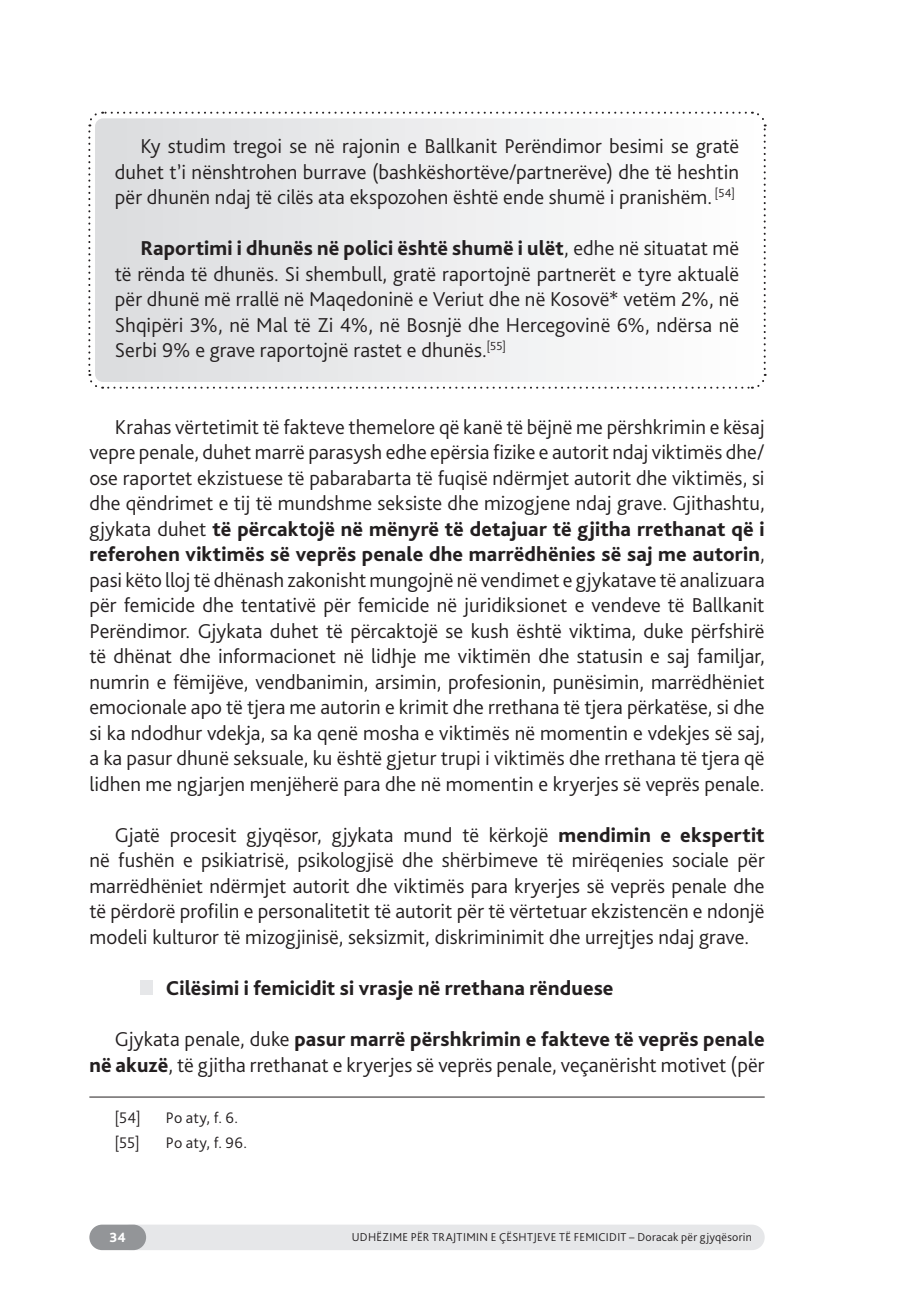
<style>
.page{position:relative;width:908px;height:1304px;background:#fff}
.page>*{position:absolute;margin:0;border:0;box-sizing:border-box;transform-origin:0 0}
.tekst{font:300 21px/25.6px "Bliss Pro";color:#231f20;text-align:justify}
.tekst-border{font:300 21px/25.6px "Bliss Pro";letter-spacing:.005em;color:#231f20;text-align:justify}
.tekst-shade-kocka{font:800 21px "Bliss Pro";letter-spacing:.005em;color:#231f20}
.fusnota{font:300 16px "Bliss Pro";letter-spacing:.01em;color:#231f20}
.t1{font:800 14px "Bliss Pro";color:#fff}
.t2{font:300 12px "Bliss Pro";letter-spacing:.025em;color:#231f20}
.s1{font-weight:800}
</style>
<div class="page">
<div style="left:118px;top:1225px;width:646px;height:25px;background:#e6e7e9;border-radius:13px"></div>
<div style="left:89px;top:1225px;width:57px;height:25px;background:#939598;border-radius:13px"></div>
<svg style="left:88px;top:111px;width:678px;height:278px"></svg>
<div style="left:140px;top:980px;width:13px;height:15px;background:#e6e7e9"></div>
<hr style="left:89px;top:1097px;width:675px;height:1px;background:#231f20">
<p class="tekst-border" style="left:115px;top:133px;width:625px;text-indent:26px">Ky studim tregoi se në rajonin e Ballkanit Perëndimor besimi se gratë duhet t’i nënshtrohen burrave (bashkëshortëve/partnerëve) dhe të heshtin për dhunën ndaj të cilës ata ekspozohen është ende shumë i pranishëm. <sup>[54]</sup></p>
<p class="tekst-border" style="left:115px;top:235px;width:625px;text-indent:26px"><span class="s1">Raportimi i dhunës në polici është shumë i ulët</span>, edhe në situatat më të rënda të dhunës. Si shembull, gratë raportojnë partnerët e tyre aktualë për dhunë më rrallë në Maqedoninë e Veriut dhe në Kosovë* vetëm 2%, në Shqipëri 3%, në Mal të Zi 4%, në Bosnjë dhe Hercegovinë 6%, ndërsa në Serbi 9% e grave raportojnë rastet e dhunës.<sup>[55]</sup></p>
<p class="tekst" style="left:89px;top:413px;width:676px;text-indent:26px">Krahas vërtetimit të fakteve themelore që kanë të bëjnë me përshkrimin e kësaj vepre penale, duhet marrë parasysh edhe epërsia fizike e autorit ndaj viktimës dhe/ ose raportet ekzistuese të pabarabarta të fuqisë ndërmjet autorit dhe viktimës, si dhe qëndrimet e tij të mundshme seksiste dhe mizogjene ndaj grave. Gjithashtu, gjykata duhet <span class="s1">të përcaktojë në mënyrë të detajuar të gjitha rrethanat që i referohen viktimës së veprës penale dhe marrëdhënies së saj me autorin</span>, pasi këto lloj të dhënash zakonisht mungojnë në vendimet e gjykatave të analizuara për femicide dhe tentativë për femicide në juridiksionet e vendeve të Ballkanit Perëndimor. Gjykata duhet të përcaktojë se kush është viktima, duke përfshirë të dhënat dhe informacionet në lidhje me viktimën dhe statusin e saj familjar, numrin e fëmijëve, vendbanimin, arsimin, profesionin, punësimin, marrëdhëniet emocionale apo të tjera me autorin e krimit dhe rrethana të tjera përkatëse, si dhe si ka ndodhur vdekja, sa ka qenë mosha e viktimës në momentin e vdekjes së saj, a ka pasur dhunë seksuale, ku është gjetur trupi i viktimës dhe rrethana të tjera që lidhen me ngjarjen menjëherë para dhe në momentin e kryerjes së veprës penale.</p>
<p class="tekst" style="left:89px;top:822px;width:676px;text-indent:26px">Gjatë procesit gjyqësor, gjykata mund të kërkojë <span class="s1">mendimin e ekspertit </span>në fushën e psikiatrisë, psikologjisë dhe shërbimeve të mirëqenies sociale për marrëdhëniet ndërmjet autorit dhe viktimës para kryerjes së veprës penale dhe të përdorë profilin e personalitetit të autorit për të vërtetuar ekzistencën e ndonjë modeli kulturor të mizogjinisë, seksizmit, diskriminimit dhe urrejtjes ndaj grave.</p>
<p class="tekst-shade-kocka" style="left:166px;top:975px;width:449px">Cilësimi i femicidit si vrasje në rrethana rënduese</p>
<p class="tekst" style="left:89px;top:1026px;width:676px;text-align:right">Gjykata penale, duke <span class="s1">pasur marrë përshkrimin e fakteve të veprës penale në akuzë</span>, të gjitha rrethanat e kryerjes së veprës penale, veçanërisht motivet (për</p>
<p class="fusnota" style="left:115px;top:1107px;width:27px">[54]</p>
<p class="fusnota" style="left:166px;top:1107px;width:74px">Po aty, f. 6.</p>
<p class="fusnota" style="left:115px;top:1133px;width:26px">[55]</p>
<p class="fusnota" style="left:166px;top:1133px;width:82px">Po aty, f. 96.</p>
<p class="t1" style="left:109px;top:1229px;width:18px">34</p>
<p class="t2" style="left:351px;top:1230px;width:401px">UDHËZIME PËR TRAJTIMIN E ÇËSHTJEVE TË FEMICIDIT – Doracak për gjyqësorin</p>
</div>
